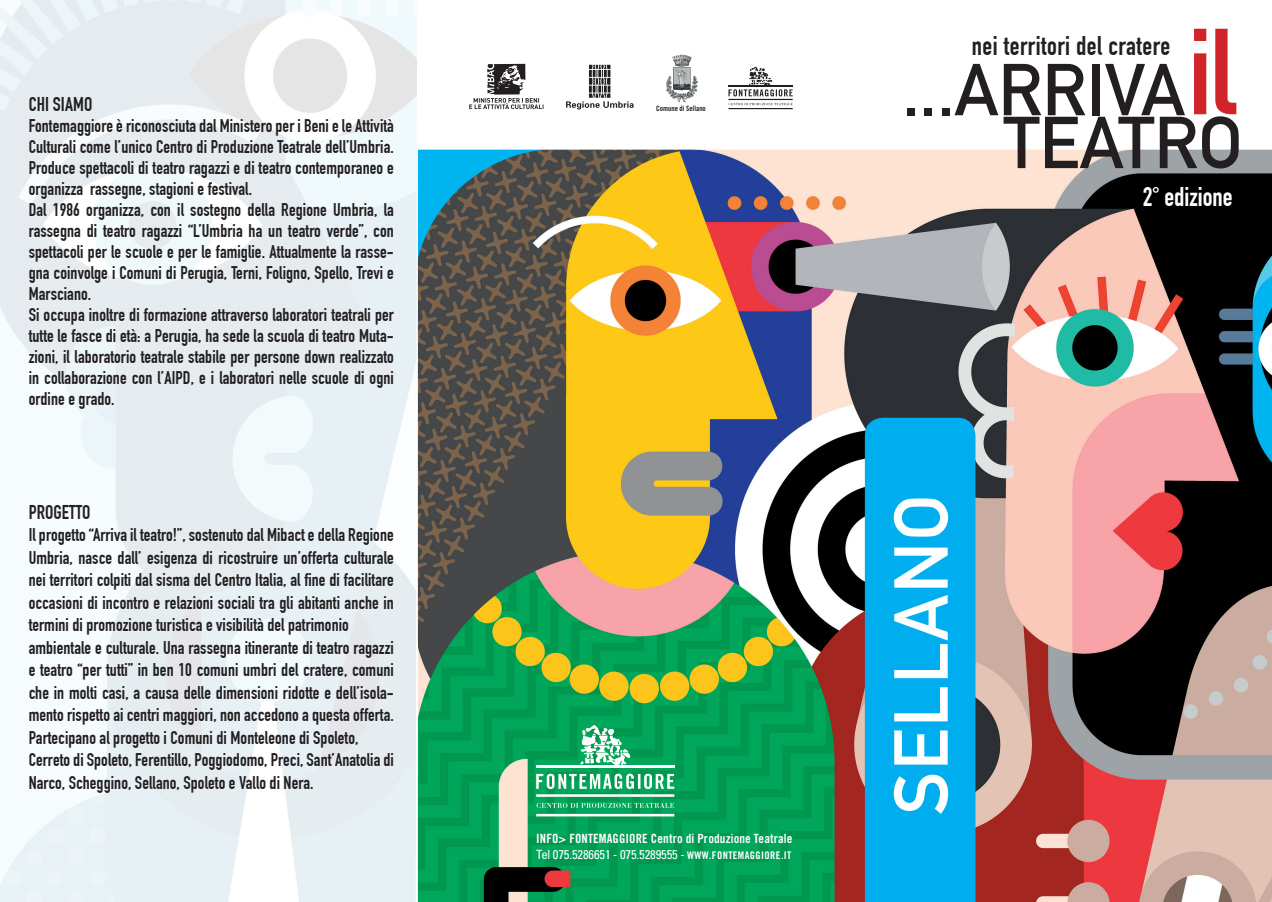
<style>
.page{position:relative;width:1272px;height:902px;background:#fff}
.page>*{position:absolute;margin:0;border:0;box-sizing:border-box;transform-origin:0 0}
.t1{font:75px "DIN Mittelschrift";letter-spacing:.02em;color:#fff}
.t2{font:700 72.15px/52.8px "DIN Alternate";color:#231f20;text-align:right}
.t3{font:700 26.4px "DIN Condensed";letter-spacing:.02em;color:#231f20}
.t4{font:700 26.4px "DIN Condensed";color:#fff}
.t5{font:700 19.5px "DIN Condensed";letter-spacing:.005em;color:#231f20}
.t6{font:700 18px/21px "DIN Condensed";letter-spacing:.005em;color:#231f20}
.t7{font:condensed 12.75px "Univers LT Std";letter-spacing:-.01em;color:#fff}
.t8{font:12.75px "Trade Gothic Bold Cond Twenty";letter-spacing:.01em;color:#fff}
.t9{font:7.35px "Trade Gothic LT Std Bd Cn 20";color:#231f20}
.s1{font-size:120px;color:#d1232a}
.s2{font-family:"Trade Gothic Bold Cond Twenty";font-stretch:normal;font-size:10.5px}
</style>
<div class="page">
<svg style="left:566px;top:65px;width:67px;height:44px"></svg>
<svg style="left:469px;top:64px;width:74px;height:45px"></svg>
<hr style="left:728px;top:108px;width:64px;height:1px;background:#231f20">
<hr style="left:728px;top:99px;width:64px;height:1px;background:#231f20">
<svg style="left:728px;top:67px;width:64px;height:29px"></svg>
<hr style="left:728px;top:85px;width:64px;height:1px;background:#231f20">
<svg style="left:728px;top:103px;width:64px;height:2px"></svg>
<img style="left:417px;top:150px;width:854px;height:751px">
<div style="left:864px;top:417px;width:111px;height:484px;background:#00aeef"></div>
<img style="left:666px;top:54px;width:32px;height:49px">
<svg style="left:0;top:0;width:417px;height:901px;fill:#e6f0f5"></svg>
<svg style="left:580px;top:725px;width:50px;height:39px"></svg>
<hr style="left:536px;top:813px;width:138px;height:3px;background:#fff">
<hr style="left:536px;top:794px;width:138px;height:2px;background:#fff">
<svg style="left:536px;top:773px;width:138px;height:16px"></svg>
<hr style="left:536px;top:764px;width:138px;height:3px;background:#fff">
<svg style="left:536px;top:802px;width:138px;height:5px"></svg>
<p class="t5" style="left:29px;top:93px;width:65px">CHI SIAMO</p>
<p class="t6" style="left:29px;top:115px;width:367px">Fontemaggiore è riconosciuta dal Ministero per i Beni e le Attività Culturali come l’unico Centro di Produzione Teatrale dell’Umbria.<br>Produce spettacoli di teatro ragazzi e di teatro contemporaneo e organizza rassegne, stagioni e festival.<br>Dal 1986 organizza, con il sostegno della Regione Umbria, la rassegna di teatro ragazzi “L’Umbria ha un teatro verde”, con spettacoli per le scuole e per le famiglie. Attualmente la rasse&shy;gna coinvolge i Comuni di Perugia, Terni, Foligno, Spello, Trevi e Marsciano.<br>Si occupa inoltre di formazione attraverso laboratori teatrali per tutte le fasce di età: a Perugia, ha sede la scuola di teatro Muta&shy;zioni, il laboratorio teatrale stabile per persone down realizzato in collaborazione con l’AIPD, e i laboratori nelle scuole di ogni ordine e grado.</p>
<p class="t5" style="left:29px;top:500px;width:63px">PROGETTO</p>
<p class="t6" style="left:29px;top:524px;width:367px;line-height:22.5px">Il progetto “Arriva il teatro!”, sostenuto dal Mibact e della Regione Umbria, nasce dall’ esigenza di ricostruire un’offerta culturale nei territori colpiti dal sisma del Centro Italia, al fine di facilitare occasioni di incontro e relazioni sociali tra gli abitanti anche in termini di promozione turistica e visibilità del patrimonio ambientale e culturale. Una rassegna itinerante di teatro ragazzi e teatro “per tutti” in ben 10 comuni umbri del cratere, comuni che in molti casi, a causa delle dimensioni ridotte e dell’isola&shy;mento rispetto ai centri maggiori, non accedono a questa offerta.<br>Partecipano al progetto i Comuni di Monteleone di Spoleto, Cerreto di Spoleto, Ferentillo, Poggiodomo, Preci, Sant’Anatolia di Narco, Scheggino, Sellano, Spoleto e Vallo di Nera.</p>
<p class="t9" style="left:656px;top:104px;width:51px">Comune di Sellano</p>
<h2 class="t2" style="left:902px;top:59px;width:341px">...ARRIVA <span class="s1">il<br></span>TEATRO</h2>
<h3 class="t3" style="left:971px;top:30px;width:200px">nei territori del cratere</h3>
<h3 class="t4" style="left:1142px;top:181px;width:91px">2° edizione</h3>
<p class="t8" style="left:536px;top:831px;width:258px">INFO&gt; FONTEMAGGIORE Centro di Produzione Teatrale</p>
<p class="t7" style="left:536px;top:845px;width:256px">Tel 075.5286651 - 075.5289555 - <span class="s2">WWW.FONTEMAGGIORE.IT</span></p>
<h1 class="t1" style="left:877px;top:814px;width:321px;rotate:-90deg">SELLANO</h1>
</div>
